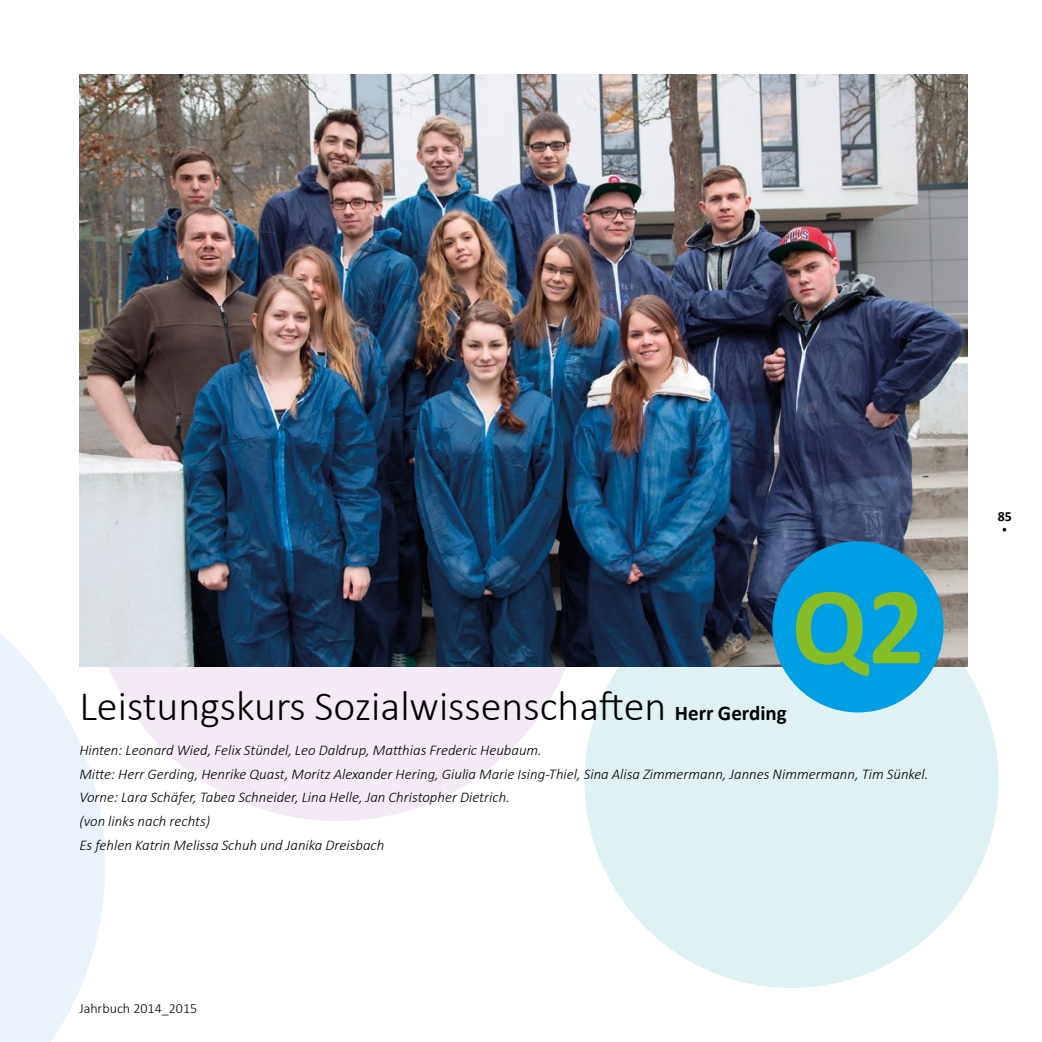
<style>
.page{position:relative;width:1042px;height:1042px;background:#fff}
.page>*{position:absolute;margin:0;border:0;box-sizing:border-box;transform-origin:0 0}
.t1{font:700 111.12px "Calibri";color:#86bc25}
.t2{font:300 42px "Calibri";color:#000}
.t3{font:italic 300 14.88px/23.6px "Calibri";color:#000}
.t4{font:300 14px "Calibri";color:#000}
.t5{font:700 14px "Calibri";color:#000}
.s1{font-weight:700;font-size:21px}
</style>
<div class="page">
<svg style="left:1002px;top:528px;width:4px;height:3px"></svg>
<svg style="left:0;top:555px;width:105px;height:487px;fill:#eaf2fb"></svg>
<div style="left:90px;top:327px;width:494px;height:494px;background:#f4eaf5;border-radius:50%"></div>
<div style="left:584px;top:574px;width:414px;height:414px;background:#e0f1f3;border-radius:50%"></div>
<img style="left:80px;top:74px;width:887px;height:592px">
<div style="left:772px;top:541px;width:171px;height:171px;background:#009fe3;border-radius:50%"></div>
<h1 class="t1" style="left:791px;top:555px;width:134px">Q2</h1>
<h2 class="t2" style="left:79px;top:680px;width:709px">Leistungskurs Sozialwissenschaften <span class="s1">Herr Gerding</span></h2>
<p class="t3" style="left:79px;top:738px;width:850px">Hinten: Leonard Wied, Felix Stündel, Leo Daldrup, Matthias Frederic Heubaum.<br>Mitte: Herr Gerding, Henrike Quast, Moritz Alexander Hering, Giulia Marie Ising-Thiel, Sina Alisa Zimmermann, Jannes Nimmermann, Tim Sünkel.<br>Vorne: Lara Schäfer, Tabea Schneider, Lina Helle, Jan Christopher Dietrich.<br>(von links nach rechts)<br>Es fehlen Katrin Melissa Schuh und Janika Dreisbach</p>
<p class="t4" style="left:79px;top:999px;width:119px">Jahrbuch 2014_2015</p>
<p class="t5" style="left:997px;top:507px;width:16px">85</p>
</div>
